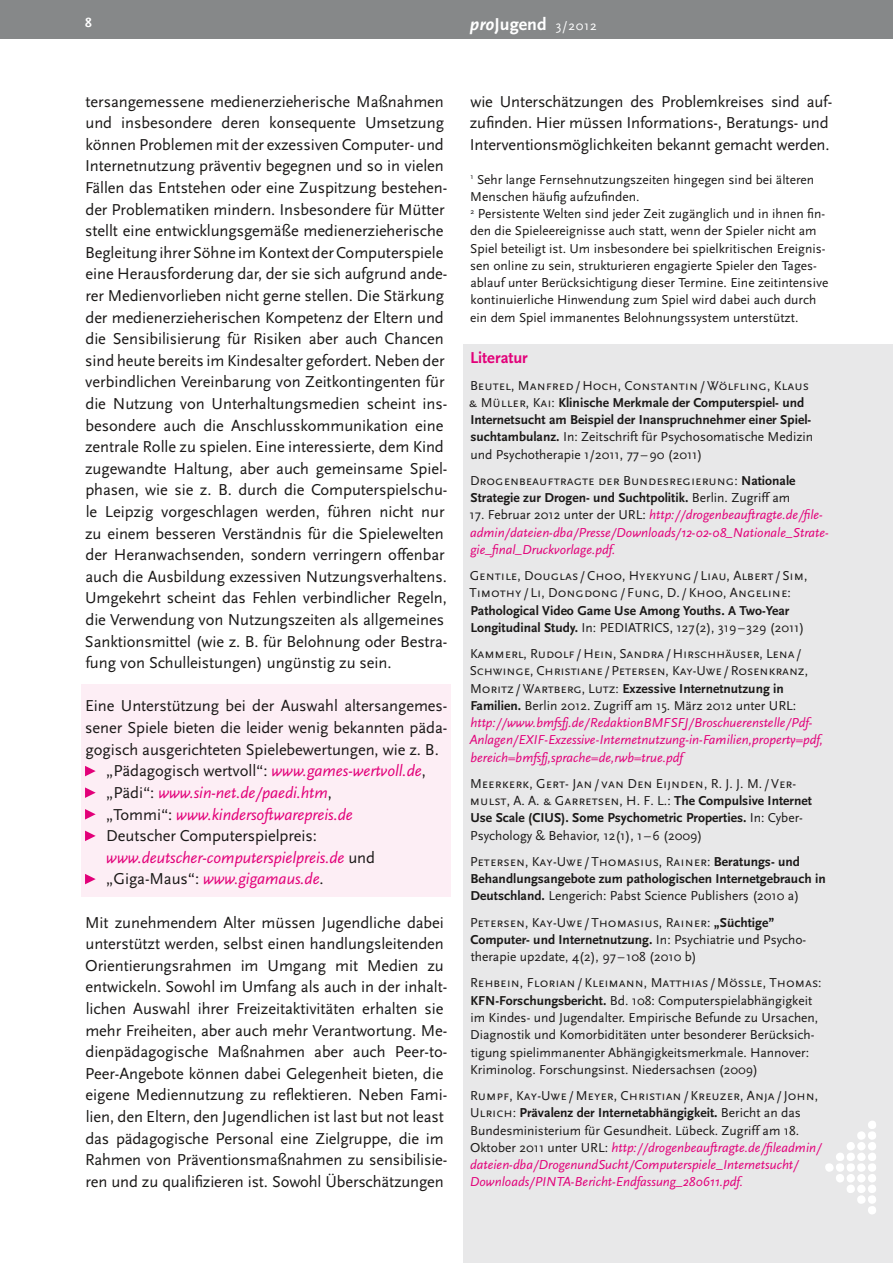
<style>
.page{position:relative;width:893px;height:1263px;background:#fff}
.page>*{position:absolute;margin:0;border:0;box-sizing:border-box;transform-origin:0 0}
.t1{font:700 18px "Scala Sans";color:#fff}
.t2{font:16.5px/21.6px "Scala Sans";letter-spacing:-.005em;color:#1a1817}
.t3{font:italic 16.5px "Scala Sans";letter-spacing:-.005em;color:#e20079}
.t4{font:700 16.5px "Scala Sans";color:#e20079}
.t5{font:13.5px/17.2px "Scala Sans";color:#1a1817}
.t6{font:italic 13.5px/17.2px "Scala Sans";color:#e20079}
.t7{font:700 13.5px/17.2px "Scala Sans";color:#1a1817}
.t8{font:13.5px/17.2px "Scala Sans Caps";color:#1a1817}
.t9{font:700 13.5px "Scala Sans";color:#fff}
.s1{font-style:italic}
.s2{font-family:"Scala Sans Caps";font-weight:400;font-size:13.5px}
.s3{font-style:italic;color:#e20079}
.s4{font-style:normal;color:#1a1817}
.s5{font-family:"Scala Sans Caps";font-weight:400}
.s6{font-weight:400}
.s7{font-family:"Scala Sans"}
.s8{font-family:"Scala Sans";font-weight:700}
.s9{font-family:"Scala Sans Caps";font-style:normal;color:#1a1817}
.s10{font-weight:700;font-style:normal;color:#1a1817}
.s11{font-weight:700}
.s12{font-family:"Scala Sans Caps"}
</style>
<div class="page">
<div style="left:0;top:0;width:893px;height:38px;background:#868889"></div>
<div style="left:81px;top:685px;width:370px;height:212px;background:#fdeef5"></div>
<svg style="left:85px;top:766px;width:11px;height:10px"></svg>
<svg style="left:85px;top:787px;width:11px;height:11px"></svg>
<svg style="left:85px;top:809px;width:11px;height:10px"></svg>
<svg style="left:85px;top:831px;width:11px;height:10px"></svg>
<svg style="left:85px;top:874px;width:11px;height:10px"></svg>
<div style="left:463px;top:344px;width:430px;height:919px;background:#e8e8e9"></div>
<p class="t9" style="left:85px;top:16px;width:8px">8</p>
<p class="t1" style="left:470px;top:15px;width:128px"><span class="s1">pro</span>Jugend <span class="s2">3/2012</span></p>
<p class="t2" style="left:85px;top:91px;width:364px">tersangemessene medienerzieherische Maßnahmen und insbesondere deren konsequente Umsetzung können Problemen mit der exzessiven Computer- und Internetnutzung präventiv begegnen und so in vielen Fällen das Entstehen oder eine Zuspitzung bestehen&shy;der Problematiken mindern. Insbesondere für Mütter stellt eine entwicklungsgemäße medienerzieherische Begleitung ihrer Söhne im Kontext der Computerspiele eine Herausforderung dar, der sie sich aufgrund ande&shy;rer Medienvorlieben nicht gerne stellen. Die Stärkung der medienerzieherischen Kompetenz der Eltern und die Sensibilisierung für Risiken aber auch Chancen sind heute bereits im Kindesalter gefordert. Neben der verbindlichen Vereinbarung von Zeitkontingenten für die Nutzung von Unterhaltungsmedien scheint ins&shy;besondere auch die Anschlusskommunikation eine zentrale Rolle zu spielen. Eine interessierte, dem Kind zugewandte Haltung, aber auch gemeinsame Spiel&shy;phasen, wie sie z. B. durch die Computerspielschu&shy;le Leipzig vorgeschlagen werden, führen nicht nur zu einem besseren Verständnis für die Spielewelten der Heranwachsenden, sondern verringern offenbar auch die Ausbildung exzessiven Nutzungsverhaltens.<br>Umgekehrt scheint das Fehlen verbindlicher Regeln, die Verwendung von Nutzungszeiten als allgemeines Sanktionsmittel (wie z. B. für Belohnung oder Bestra&shy;fung von Schulleistungen) ungünstig zu sein.</p>
<p class="t2" style="left:85px;top:696px;width:364px">Eine Unterstützung bei der Auswahl altersangemes-</p>
<p class="t2" style="left:85px;top:717px;width:364px">sener Spiele bieten die leider wenig bekannten päda-</p>
<p class="t2" style="left:86px;top:739px;width:355px">gogisch ausgerichteten Spielebewertungen, wie z. B.</p>
<p class="t2" style="left:106px;top:760px;width:321px">„Pädagogisch wertvoll“: <span class="s3">www.games-wertvoll.de</span>,</p>
<p class="t3" style="left:106px;top:784px;width:227px"><span class="s4">„Pädi“:</span> www.sin-net.de/paedi.htm<span class="s4">,</span></p>
<p class="t3" style="left:106px;top:805px;width:248px"><span class="s4">„Tommi“:</span> www.kindersoftwarepreis.de</p>
<p class="t2" style="left:106px;top:825px;width:212px">Deutscher Computerspielpreis:</p>
<p class="t3" style="left:106px;top:848px;width:270px">www.deutscher-computerspielpreis.de <span class="s4">und</span></p>
<p class="t3" style="left:106px;top:870px;width:219px"><span class="s4">„Giga-Maus“:</span> www.gigamaus.de<span class="s4">.</span></p>
<p class="t2" style="left:85px;top:912px;width:364px">Mit zunehmendem Alter müssen Jugendliche dabei unterstützt werden, selbst einen handlungsleitenden Orientierungsrahmen im Umgang mit Medien zu entwickeln. Sowohl im Umfang als auch in der inhalt&shy;lichen Auswahl ihrer Freizeitaktivitäten erhalten sie mehr Freiheiten, aber auch mehr Verantwortung. Me&shy;dienpädagogische Maßnahmen aber auch Peer-to-Peer-Angebote können dabei Gelegenheit bieten, die eigene Mediennutzung zu reflektieren. Neben Fami&shy;lien, den Eltern, den Jugendlichen ist last but not least das pädagogische Personal eine Zielgruppe, die im Rahmen von Präventionsmaßnahmen zu sensibilisie&shy;ren und zu qualifizieren ist. Sowohl Überschätzungen</p>
<p class="t2" style="left:470px;top:91px;width:364px">wie Unterschätzungen des Problemkreises sind auf&shy;zufinden. Hier müssen Informations-, Beratungs- und<br>Interventionsmöglichkeiten bekannt gemacht werden.</p>
<p class="t5" style="left:470px;top:171px;width:360px"><sup>1</sup> Sehr lange Fernsehnutzungszeiten hingegen sind bei älteren Menschen häufig aufzufinden.<br><sup>2</sup> Persistente Welten sind jeder Zeit zugänglich und in ihnen fin&shy;den die Spieleereignisse auch statt, wenn der Spieler nicht am Spiel beteiligt ist. Um insbesondere bei spielkritischen Ereignis&shy;sen online zu sein, strukturieren engagierte Spieler den Tages&shy;ablauf unter Berücksichtigung dieser Termine. Eine zeitintensive kontinuierliche Hinwendung zum Spiel wird dabei auch durch ein dem Spiel immanentes Belohnungssystem unterstützt.</p>
<p class="t4" style="left:470px;top:349px;width:59px">Literatur</p>
<p class="t7" style="left:469px;top:377px;width:346px"><span class="s5">Beutel, Manfred/Hoch, Constantin/Wölfling, Klaus &amp; Müller, Kai:</span> Klinische Merkmale der Computerspiel- und<br>I nternetsucht am Beispiel der I nanspruchnehmer einer Spiel&shy;suchtambulanz. <span class="s6">In: Zeitschrift für Psychosomatische Medizin und Psychotherapie 1/2011, 77–90 (2011)</span></p>
<p class="t7" style="left:470px;top:472px;width:327px"><span class="s5">Drogenbeauftragte der Bundesregierung</span><span class="s6">:</span> Nationale<br>Strategie zur Drogen- und Suchtpolitik. <span class="s6">Berlin. Zugriff am</span></p>
<p class="t6" style="left:470px;top:507px;width:361px"><span class="s4">17. Februar 2012 unter der URL:</span> http://drogenbeauftragte.de/file&shy;admin/dateien-dba/Presse/Downloads/12-02-08_Nationale_Strate&shy;gie_final_Druckvorlage.pdf.</p>
<p class="t8" style="left:469px;top:567px;width:339px">Gentile, Douglas /Choo, Hyekyung/ Liau, Albert /Sim, Timothy / Li, Dongdong/Fung, D. /Khoo, Angeline<span class="s7">:<br></span><span class="s8">Pathological Video Game Use Among Youths. A Two-Year Longitudinal Study.</span> <span class="s7">In: PEDIATRICS, 127(2), 319– 329 (2011)</span></p>
<p class="t6" style="left:469px;top:645px;width:355px"><span class="s9">Kammerl, Rudolf/Hein, Sandra/Hirschhäuser, Lena/ Schwinge, Christiane/Petersen, Kay-Uwe/Rosenkranz, Moritz/Wartberg, Lutz</span><span class="s4">:</span> <span class="s10">Exzessive I nternetnutzung in Familien.</span> <span class="s4">Berlin 2012. Zugriff am 15. März 2012 unter URL: </span>http://www.bmfsfj.de/RedaktionBMFSFJ/Broschuerenstelle/Pdf-Anlagen/EXIF-Exzessive-Internetnutzung-in-Familien,property=pdf, bereich=bmfsfj,sprache=de,rwb=true.pdf</p>
<p class="t8" style="left:470px;top:775px;width:344px">Meerkerk, Gert- Jan/van Den Eijnden, R. J. J. M. /Ver&shy;mulst, A. A. &amp; Garretsen, H. F. L.: <span class="s8">The Compulsive I nternet<br>Use Scale (CIUS</span></p>
<p class="t5" style="left:470px;top:810px;width:334px;text-indent:91px"><span class="s11">). Some Psychometric Properties.</span> In: Cyber-<br>Psychology &amp; Behavior, 12(1), 1 –6 (2009)</p>
<p class="t7" style="left:470px;top:853px;width:357px"><span class="s5">Petersen, Kay-Uwe /Thomasius, Rainer:</span> Beratungs- und<br>Behandlungsangebote zum pathologischen I nternetgebrauch in<br>Deutschland. <span class="s6">Lengerich: Pabst Science Publishers (2010 a)</span></p>
<p class="t5" style="left:470px;top:914px;width:338px"><span class="s12">Petersen, Kay-Uwe /Thomasius, Rainer:</span> <span class="s11">„Süchtige”<br>Computer- und I nternetnutzung.</span> In: Psychiatrie und Psycho&shy;therapie up2date, 4(2), 97 –108 (2010 b)</p>
<p class="t5" style="left:470px;top:975px;width:353px"><span class="s12">Rehbein, Florian/Kleimann, Matthias /Mößle, Thomas:<br></span><span class="s11">KFN-Forschungsbericht.</span> Bd. 108: Computerspielabhängigkeit im Kindes- und Jugendalter. Empirische Befunde zu Ursachen, Diagnostik und Komorbiditäten unter besonderer Berücksich&shy;tigung spielimmanenter Abhängigkeitsmerkmale. Hannover:<br>Kriminolog. Forschungsinst. Niedersachsen (2009)</p>
<p class="t6" style="left:470px;top:1087px;width:353px"><span class="s9">Rumpf, Kay-Uwe /Meyer, Christian/Kreuzer, Anja/ John, Ulrich:</span> <span class="s10">Prävalenz der I nternetabhängigkeit.</span> <span class="s4">Bericht an das Bundesministerium für Gesundheit. Lübeck. Zugriff am 18.<br>Oktober 2011 unter URL:</span> http://drogenbeauftragte.de/fileadmin/ dateien-dba/DrogenundSucht/Computerspiele_Internetsucht/ Downloads/PINTA-Bericht-Endfassung_280611.pdf.</p>
</div>
